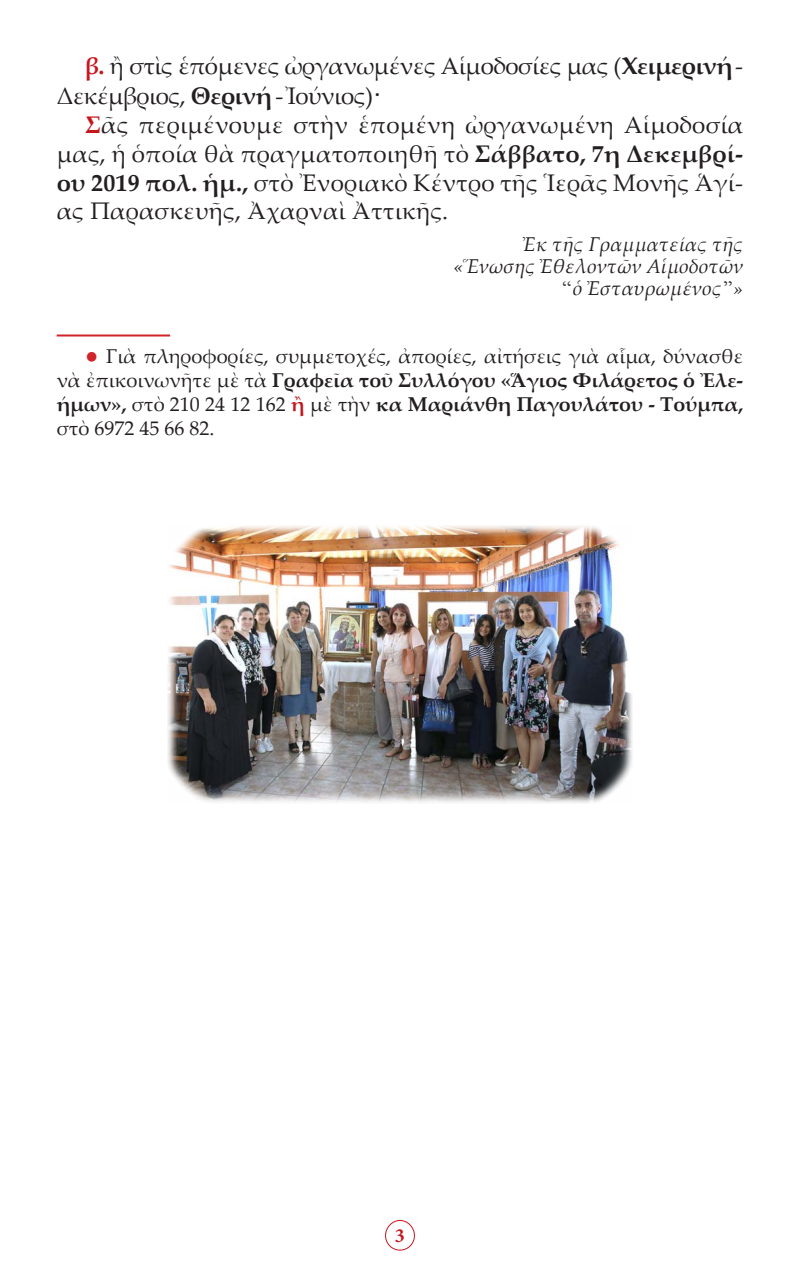
<style>
.page{position:relative;width:800px;height:1270px;background:#fff}
.page>*{position:absolute;margin:0;border:0;box-sizing:border-box;transform-origin:0 0}
.t1{font:24px/28.8px "Palatino Linotype";letter-spacing:-.02em;color:#231f20}
.t2{font:20px/24px "Palatino Linotype";color:#231f20;text-align:justify}
.t3{font:italic 20px "Palatino Linotype";color:#231f20}
.t4{font:700 20px "Minion Pro";color:#c4161c}
.s1{font-weight:700;color:#c4161c}
.s2{font-weight:700}
.s3{font-family:"Times New Roman";font-style:normal}
.s4{font-style:italic;font-size:22px;color:#d1232a}
</style>
<div class="page">
<div style="left:385px;top:1220px;width:30px;height:30px;border:1px solid #c4161c;border-radius:50%"></div>
<hr style="left:57px;top:334px;width:113px;height:2px;background:#d1232a">
<img style="left:168px;top:525px;width:464px;height:278px">
<p class="t1" style="left:57px;top:50px;width:688px;line-height:30px;text-indent:28px"><span class="s1">β.</span> ἢ στὶς ἑπόμενες ὠργανωμένες Αἱμοδοσίες μας (<span class="s2">Χειμερινή</span>-<br>Δεκέμβριος, <span class="s2">Θερινή</span> -Ἰούνιος)·</p>
<p class="t1" style="left:57px;top:110px;width:688px;text-align:justify;text-indent:28px"><span class="s1">Σ</span>ᾶς περιμένουμε στὴν ἑπομένη ὠργανωμένη Αἱμοδοσία μας, ἡ ὁποία θὰ πραγματοποιηθῆ τὸ <span class="s2">Σάββατο, 7η Δεκεμβρί&shy;ου 2019 πολ. ἡμ.,</span> στὸ Ἐνοριακὸ Κέντρο τῆς Ἱερᾶς Μονῆς Ἁγί&shy;ας Παρασκευῆς, Ἀχαρναὶ Ἀττικῆς.</p>
<p class="t3" style="left:523px;top:230px;width:221px">Ἐκ τῆς Γραμματείας τῆς</p>
<p class="t3" style="left:453px;top:252px;width:291px">«Ἕνωσης Ἐθελοντῶν Αἱμοδοτῶν</p>
<p class="t3" style="left:562px;top:274px;width:182px"><span class="s3">“</span>ὁ Ἐσταυρωμένος<span class="s3">”</span>»</p>
<p class="t2" style="left:57px;top:344px;width:688px;text-indent:28px"><span class="s4">●</span> Γιὰ πληροφορίες, συμμετοχές, ἀπορίες, αἰτήσεις γιὰ αἷμα, δύνασθε νὰ ἐπικοινωνῆτε μὲ τὰ <span class="s2">Γραφεῖα τοῦ Συλλόγου «Ἅγιος Φιλάρετος ὁ Ἐλε&shy;ήμων»,</span> στὸ 210 24 12 162 <span class="s1">ἢ</span> μὲ τὴν <span class="s2">κα Μαριάνθη Παγουλάτου - Τούμπα, </span>στὸ 6972 45 66 82.</p>
<p class="t4" style="left:395px;top:1221px;width:11px">3</p>
</div>
